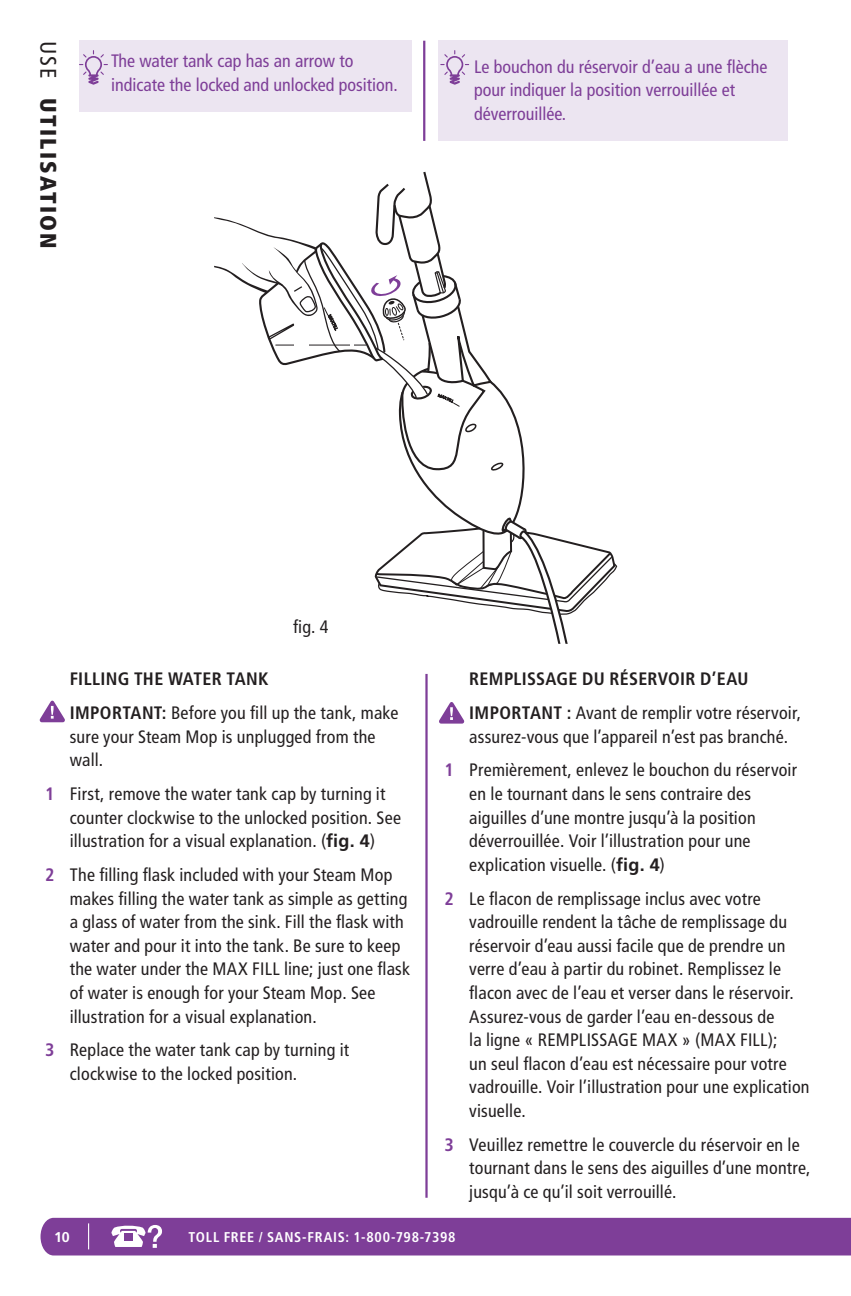
<style>
.page{position:relative;width:851px;height:1296px;background:#fff}
.page>*{position:absolute;margin:0;border:0;box-sizing:border-box;transform-origin:0 0}
.t1{font:900 condensed 22.5px "Frutiger LT Std";letter-spacing:.1em;color:#231f20}
.t2{font:condensed 18px/23.6px "Frutiger LT Std";letter-spacing:.01em;color:#231f20}
.t3{font:condensed 18px/23.6px "Frutiger LT Std";color:#7e3e98}
.t4{font:700 condensed 18px/33.8px "Frutiger LT Std";letter-spacing:.015em;color:#231f20}
.t5{font:700 condensed 14.17px "Frutiger LT Std";letter-spacing:.05em;color:#fff}
.t6{font:700 14.17px "Frutiger LT Std";color:#fff}
.s1{font-weight:400}
.s2{font-weight:700;color:#7e3e98}
.s3{font-weight:700;font-stretch:normal}
</style>
<div class="page">
<div style="left:40px;top:1218px;width:810px;height:38px;background:#7e3e98"></div>
<svg style="left:39px;top:700px;width:26px;height:22px"></svg>
<svg style="left:439px;top:702px;width:25px;height:22px"></svg>
<svg style="left:214px;top:171px;width:403px;height:473px"></svg>
<div style="left:79px;top:40px;width:333px;height:72px;background:#ece5f1"></div>
<hr style="left:425px;top:674px;width:2px;height:524px;background:#7e3e98">
<hr style="left:423px;top:41px;width:2px;height:100px;background:#7e3e98">
<div style="left:438px;top:40px;width:349px;height:101px;background:#ece5f1"></div>
<svg style="left:440px;top:50px;width:29px;height:35px"></svg>
<svg style="left:79px;top:50px;width:29px;height:35px"></svg>
<p class="t1" style="left:62px;top:40px;width:210px;rotate:90deg"><span class="s1">USE</span> UTILISATION</p>
<p class="t3" style="left:111px;top:49px;width:288px">The water tank cap has an arrow to indicate the locked and unlocked position.</p>
<p class="t3" style="left:474px;top:55px;width:295px">Le bouchon du réservoir d’eau a une flèche pour indiquer la position verrouillée et déverrouillée.</p>
<p class="t2" style="left:293px;top:615px;width:37px">fig. 4</p>
<p class="t4" style="left:70px;top:662px;width:330px">FILLING THE WATER TANK<br>IMPORTANT: <span class="s1">Before you fill up the tank, make</span></p>
<p class="t2" style="left:70px;top:725px;width:307px">sure your Steam Mop is unplugged from the wall.</p>
<p class="t2" style="left:70px;top:782px;width:333px;text-indent:-25px"><span class="s2">1</span> First, remove the water tank cap by turning it counter clockwise to the unlocked position. See illustration for a visual explanation. (<span class="s3">fig. 4</span>)</p>
<p class="t2" style="left:70px;top:863px;width:342px;text-indent:-25px"><span class="s2">2</span> The filling flask included with your Steam Mop makes filling the water tank as simple as getting a glass of water from the sink. Fill the flask with water and pour it into the tank. Be sure to keep the water under the MAX FILL line; just one flask of water is enough for your Steam Mop. See illustration for a visual explanation.</p>
<p class="t2" style="left:70px;top:1038px;width:281px;text-indent:-25px"><span class="s2">3</span> Replace the water tank cap by turning it clockwise to the locked position.</p>
<p class="t4" style="left:469px;top:662px;width:333px">REMPLISSAGE DU RÉSERVOIR D’EAU<br>IMPORTANT : <span class="s1">Avant de remplir votre réservoir,</span></p>
<p class="t2" style="left:444px;top:720px;width:354px;line-height:33.8px;text-indent:25px">assurez-vous que l’appareil n’est pas branché.<br><span class="s2">1</span> Premièrement, enlevez le bouchon du réservoir</p>
<p class="t2" style="left:469px;top:782px;width:288px">en le tournant dans le sens contraire des aiguilles d’une montre jusqu’à la position déverrouillée. Voir l’illustration pour une explication visuelle. (<span class="s3">fig. 4</span>)</p>
<p class="t2" style="left:469px;top:887px;width:342px;text-indent:-25px"><span class="s2">2</span> Le flacon de remplissage inclus avec votre vadrouille rendent la tâche de remplissage du réservoir d’eau aussi facile que de prendre un verre d’eau à partir du robinet. Remplissez le flacon avec de l’eau et verser dans le réservoir.<br>Assurez-vous de garder l’eau en-dessous de<br>la ligne « REMPLISSAGE MAX » (MAX FILL);<br>un seul flacon d’eau est nécessaire pour votre vadrouille. Voir l’illustration pour une explication visuelle.</p>
<p class="t2" style="left:469px;top:1133px;width:343px;text-indent:-25px"><span class="s2">3</span> Veuillez remettre le couvercle du réservoir en le tournant dans le sens des aiguilles d’une montre, jusqu’à ce qu’il soit verrouillé.</p>
<p class="t6" style="left:54px;top:1228px;width:17px">10</p>
<p class="t5" style="left:189px;top:1228px;width:268px">TOLL FREE / SANS-FRAIS: 1-800-798-7398</p>
</div>
